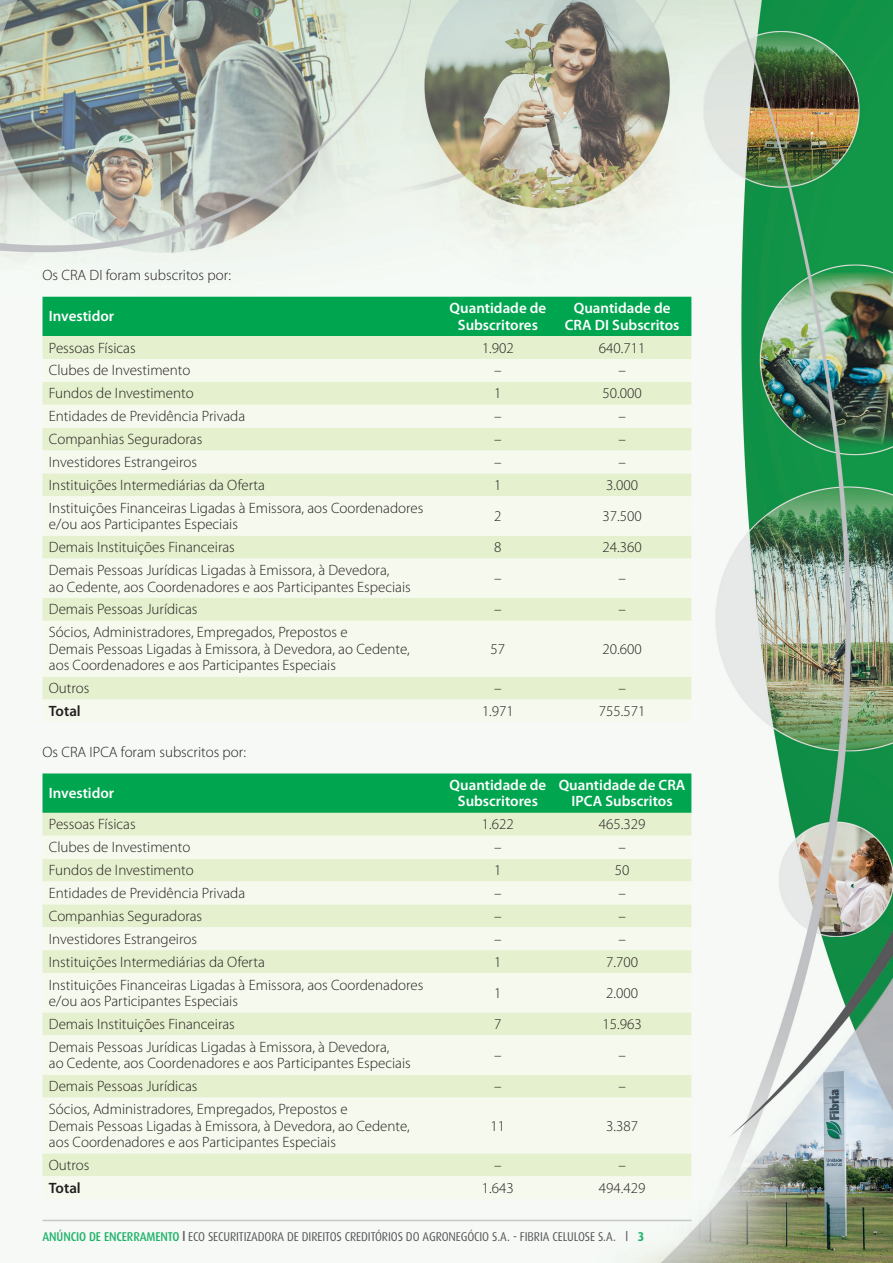
<style>
.page{position:relative;width:893px;height:1263px;background:#fff}
.page>*{position:absolute;margin:0;border:0;box-sizing:border-box;transform-origin:0 0}
.t1{font:300 15px/16.5px "Myriad Pro";color:#231f20}
.t2{font:600 15px/16.5px "Myriad Pro";color:#fff;text-align:center}
.t3{font:600 15px "Myriad Pro";color:#231f20}
.t4{font:12.75px "Dax";letter-spacing:-.01em;color:#57585a;scale:.9 1}
.s1{font-weight:500;color:#1eb26a}
.s2{font-weight:500}
.s3{font-weight:700;color:#1eb26a}
</style>
<div class="page">
<img style="left:0;top:0;width:893px;height:1263px">
<hr style="left:43px;top:1220px;width:648px;height:1px;background:#c6c7c9">
<div style="left:43px;top:297px;width:648px;height:39px;background:#00a54f"></div>
<div style="left:43px;top:336px;width:648px;height:23px;background:#e5f0ce"></div>
<svg style="left:43px;top:359px;width:648px;height:363px;background:#eff6e2"></svg>
<div style="left:43px;top:773px;width:648px;height:40px;background:#00a54f"></div>
<div style="left:43px;top:813px;width:648px;height:23px;background:#e5f0ce"></div>
<svg style="left:43px;top:836px;width:648px;height:363px;background:#eff6e2"></svg>
<p class="t1" style="left:43px;top:267px;width:190px">Os CRA DI foram subscritos por:</p>
<p class="t2" style="left:49px;top:308px;width:67px">Investidor</p>
<p class="t2" style="left:450px;top:300px;width:98px">Quantidade de<br>Subscritores</p>
<p class="t2" style="left:565px;top:300px;width:116px">Quantidade de<br>CRA DI Subscritos</p>
<p class="t1" style="left:49px;top:340px;width:88px">Pessoas Físicas</p>
<p class="t1" style="left:482px;top:340px;width:33px">1.902</p>
<p class="t1" style="left:599px;top:340px;width:48px">640.711</p>
<p class="t1" style="left:49px;top:362px;width:143px">Clubes de Investimento</p>
<p class="t1" style="left:494px;top:362px;width:9px">–</p>
<p class="t1" style="left:618px;top:362px;width:9px">–</p>
<p class="t1" style="left:49px;top:385px;width:146px">Fundos de Investimento</p>
<p class="t1" style="left:494px;top:385px;width:9px">1</p>
<p class="t1" style="left:602px;top:385px;width:41px">50.000</p>
<p class="t1" style="left:49px;top:408px;width:198px">Entidades de Previdência Privada</p>
<p class="t1" style="left:494px;top:408px;width:9px">–</p>
<p class="t1" style="left:618px;top:408px;width:9px">–</p>
<p class="t1" style="left:49px;top:431px;width:155px">Companhias Seguradoras</p>
<p class="t1" style="left:494px;top:431px;width:9px">–</p>
<p class="t1" style="left:618px;top:431px;width:9px">–</p>
<p class="t1" style="left:49px;top:454px;width:150px">Investidores Estrangeiros</p>
<p class="t1" style="left:494px;top:454px;width:9px">–</p>
<p class="t1" style="left:618px;top:454px;width:9px">–</p>
<p class="t1" style="left:49px;top:477px;width:218px">Instituições Intermediárias da Oferta</p>
<p class="t1" style="left:494px;top:477px;width:9px">1</p>
<p class="t1" style="left:606px;top:477px;width:33px">3.000</p>
<p class="t1" style="left:49px;top:500px;width:376px">Instituições Financeiras Ligadas à Emissora, aos Coordenadores e/ou aos Participantes Especiais</p>
<p class="t1" style="left:494px;top:508px;width:9px">2</p>
<p class="t1" style="left:602px;top:508px;width:41px">37.500</p>
<p class="t1" style="left:49px;top:539px;width:187px">Demais Instituições Financeiras</p>
<p class="t1" style="left:494px;top:539px;width:9px">8</p>
<p class="t1" style="left:602px;top:539px;width:41px">24.360</p>
<p class="t1" style="left:49px;top:562px;width:363px">Demais Pessoas Jurídicas Ligadas à Emissora, à Devedora,<br>ao Cedente, aos Coordenadores e aos Participantes Especiais</p>
<p class="t1" style="left:494px;top:570px;width:9px">–</p>
<p class="t1" style="left:618px;top:570px;width:9px">–</p>
<p class="t1" style="left:49px;top:601px;width:150px">Demais Pessoas Jurídicas</p>
<p class="t1" style="left:494px;top:601px;width:9px">–</p>
<p class="t1" style="left:618px;top:601px;width:9px">–</p>
<p class="t1" style="left:49px;top:624px;width:362px">Sócios, Administradores, Empregados, Prepostos e<br>Demais Pessoas Ligadas à Emissora, à Devedora, ao Cedente, aos Coordenadores e aos Participantes Especiais</p>
<p class="t1" style="left:491px;top:641px;width:16px">57</p>
<p class="t1" style="left:602px;top:641px;width:41px">20.600</p>
<p class="t1" style="left:49px;top:680px;width:42px">Outros</p>
<p class="t1" style="left:494px;top:680px;width:9px">–</p>
<p class="t1" style="left:618px;top:680px;width:9px">–</p>
<p class="t3" style="left:49px;top:703px;width:33px">Total</p>
<p class="t1" style="left:482px;top:703px;width:33px">1.971</p>
<p class="t1" style="left:599px;top:703px;width:48px">755.571</p>
<p class="t1" style="left:43px;top:744px;width:205px">Os CRA IPCA foram subscritos por:</p>
<p class="t2" style="left:49px;top:785px;width:67px">Investidor</p>
<p class="t2" style="left:450px;top:777px;width:98px">Quantidade de<br>Subscritores</p>
<p class="t2" style="left:559px;top:777px;width:128px">Quantidade de CRA<br>IPCA Subscritos</p>
<p class="t1" style="left:49px;top:816px;width:88px">Pessoas Físicas</p>
<p class="t1" style="left:482px;top:816px;width:33px">1.622</p>
<p class="t1" style="left:599px;top:816px;width:48px">465.329</p>
<p class="t1" style="left:49px;top:839px;width:143px">Clubes de Investimento</p>
<p class="t1" style="left:494px;top:839px;width:9px">–</p>
<p class="t1" style="left:618px;top:839px;width:9px">–</p>
<p class="t1" style="left:49px;top:862px;width:146px">Fundos de Investimento</p>
<p class="t1" style="left:494px;top:862px;width:9px">1</p>
<p class="t1" style="left:615px;top:862px;width:16px">50</p>
<p class="t1" style="left:49px;top:885px;width:198px">Entidades de Previdência Privada</p>
<p class="t1" style="left:494px;top:885px;width:9px">–</p>
<p class="t1" style="left:618px;top:885px;width:9px">–</p>
<p class="t1" style="left:49px;top:908px;width:155px">Companhias Seguradoras</p>
<p class="t1" style="left:494px;top:908px;width:9px">–</p>
<p class="t1" style="left:618px;top:908px;width:9px">–</p>
<p class="t1" style="left:49px;top:931px;width:150px">Investidores Estrangeiros</p>
<p class="t1" style="left:494px;top:931px;width:9px">–</p>
<p class="t1" style="left:618px;top:931px;width:9px">–</p>
<p class="t1" style="left:49px;top:954px;width:218px">Instituições Intermediárias da Oferta</p>
<p class="t1" style="left:494px;top:954px;width:9px">1</p>
<p class="t1" style="left:606px;top:954px;width:33px">7.700</p>
<p class="t1" style="left:49px;top:976px;width:376px">Instituições Financeiras Ligadas à Emissora, aos Coordenadores e/ou aos Participantes Especiais</p>
<p class="t1" style="left:494px;top:985px;width:9px">1</p>
<p class="t1" style="left:606px;top:985px;width:33px">2.000</p>
<p class="t1" style="left:49px;top:1016px;width:187px">Demais Instituições Financeiras</p>
<p class="t1" style="left:494px;top:1016px;width:9px">7</p>
<p class="t1" style="left:602px;top:1016px;width:41px">15.963</p>
<p class="t1" style="left:49px;top:1039px;width:363px">Demais Pessoas Jurídicas Ligadas à Emissora, à Devedora,<br>ao Cedente, aos Coordenadores e aos Participantes Especiais</p>
<p class="t1" style="left:494px;top:1047px;width:9px">–</p>
<p class="t1" style="left:618px;top:1047px;width:9px">–</p>
<p class="t1" style="left:49px;top:1078px;width:150px">Demais Pessoas Jurídicas</p>
<p class="t1" style="left:494px;top:1078px;width:9px">–</p>
<p class="t1" style="left:618px;top:1078px;width:9px">–</p>
<p class="t1" style="left:49px;top:1101px;width:362px">Sócios, Administradores, Empregados, Prepostos e<br>Demais Pessoas Ligadas à Emissora, à Devedora, ao Cedente, aos Coordenadores e aos Participantes Especiais</p>
<p class="t1" style="left:491px;top:1117px;width:16px">11</p>
<p class="t1" style="left:606px;top:1117px;width:33px">3.387</p>
<p class="t1" style="left:49px;top:1157px;width:42px">Outros</p>
<p class="t1" style="left:494px;top:1157px;width:9px">–</p>
<p class="t1" style="left:618px;top:1157px;width:9px">–</p>
<p class="t3" style="left:49px;top:1179px;width:33px">Total</p>
<p class="t1" style="left:482px;top:1180px;width:33px">1.643</p>
<p class="t1" style="left:599px;top:1180px;width:48px">494.429</p>
<p class="t4" style="left:43px;top:1229px;width:670px"><span class="s1">ANÚNCIO DE ENCERRAMENTO</span> <span class="s2">l</span> ECO SECURITIZADORA DE DIREITOS CREDITÓRIOS DO AGRONEGÓCIO S.A. - FIBRIA CELULOSE S.A. l <span class="s3">3</span></p>
</div>
